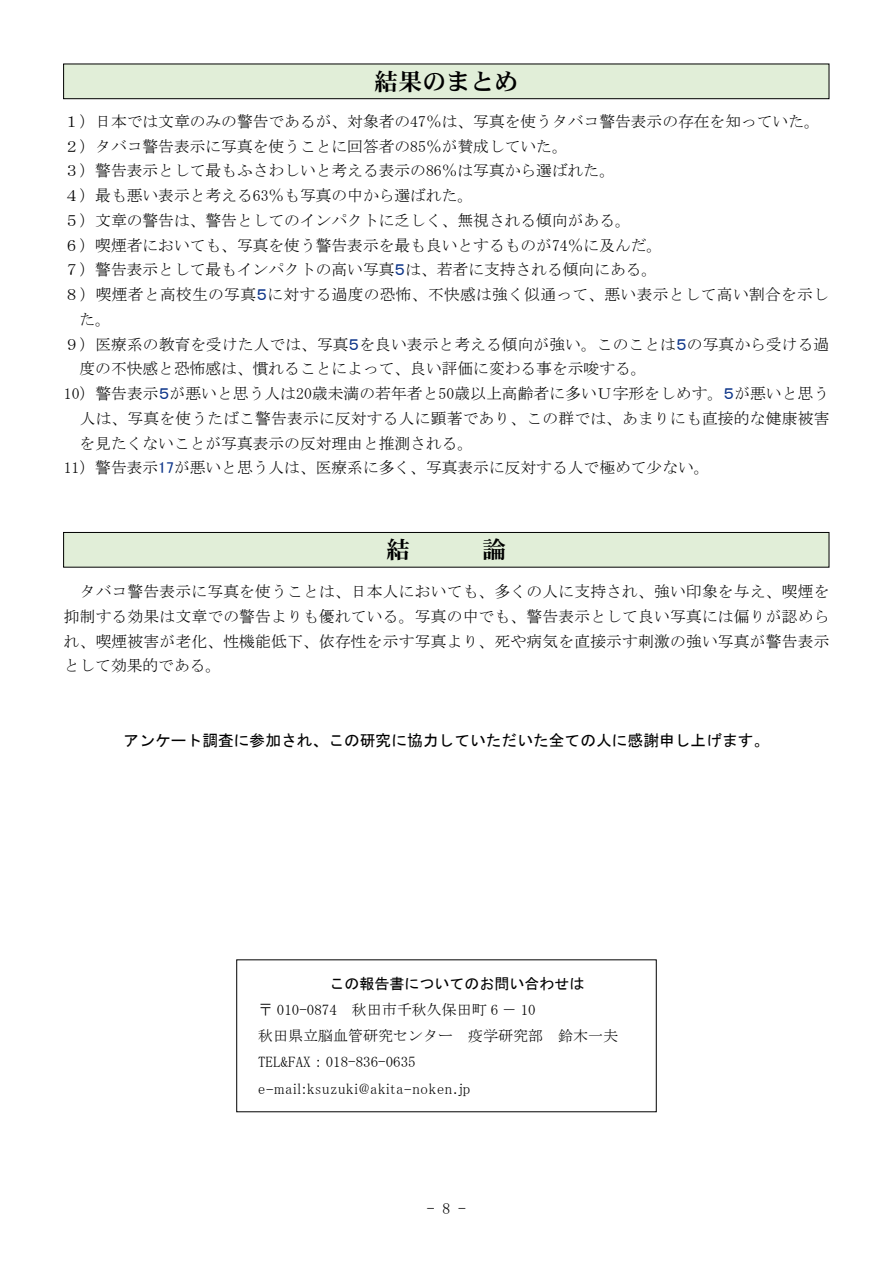
<style>
.page{position:relative;width:893px;height:1263px;background:#fff}
.page>*{position:absolute;margin:0;border:0;box-sizing:border-box;transform-origin:0 0}
.t1{font:24px "DFHS Mincho Std W7";color:#000}
.t2{font:15.75px/24.8px "MS Mincho";color:#000}
.t3{font:15.75px "MS Gothic";color:#000}
.t4{font:15px/26.2px "MS Mincho";color:#000}
.t5{font:15px "MS P Mincho";letter-spacing:.05em;color:#000}
.t6{font:15px "MS Gothic";color:#000}
.s1{font-family:"MS P Gothic";color:#0b3388}
</style>
<div class="page">
<div style="left:64px;top:64px;width:765px;height:35px;background:#e1eed8"></div>
<div style="left:63px;top:64px;width:766px;height:35px;border:1px solid #000"></div>
<div style="left:64px;top:532px;width:765px;height:35px;background:#e1eed8"></div>
<div style="left:63px;top:532px;width:766px;height:35px;border:1px solid #000"></div>
<h1 class="t1" style="left:374px;top:68px;width:146px">結果のまとめ</h1>
<p class="t2" style="left:64px;top:109px;width:767px">１）日本では文章のみの警告であるが、対象者の47％は、写真を使うタバコ警告表示の存在を知っていた。２）タバコ警告表示に写真を使うことに回答者の85％が賛成していた。<br>３）警告表示として最もふさわしいと考える表示の86％は写真から選ばれた。<br>４）最も悪い表示と考える63％も写真の中から選ばれた。<br>５）文章の警告は、警告としてのインパクトに乏しく、無視される傾向がある。<br>６）喫煙者においても、写真を使う警告表示を最も良いとするものが74％に及んだ。<br>７）警告表示として最もインパクトの高い写真<span class="s1">５</span>は、若者に支持される傾向にある。<br>８）喫煙者と高校生の写真<span class="s1">５</span>に対する過度の恐怖、不快感は強く似通って、悪い表示として高い割合を示し　た。<br>９）医療系の教育を受けた人では、写真<span class="s1">５</span>を良い表示と考える傾向が強い。このことは<span class="s1">５</span>の写真から受ける過　度の不快感と恐怖感は、慣れることによって、良い評価に変わる事を示唆する。<br>10）警告表示<span class="s1">５</span>が悪いと思う人は20歳未満の若年者と50歳以上高齢者に多いＵ字形をしめす。<span class="s1">５</span>が悪いと思う　人は、写真を使うたばこ警告表示に反対する人に顕著であり、この群では、あまりにも直接的な健康被害　を見たくないことが写真表示の反対理由と推測される。<br>11）警告表示<span class="s1">17</span>が悪いと思う人は、医療系に多く、写真表示に反対する人で極めて少ない。</p>
<p class="t2" style="left:64px;top:579px;width:767px;text-align:justify">　タバコ警告表示に写真を使うことは、日本人においても、多くの人に支持され、強い印象を与え、喫煙を抑制する効果は文章での警告よりも優れている。写真の中でも、警告表示として良い写真には偏りが認められ、喫煙被害が老化、性機能低下、依存性を示す写真より、死や病気を直接示す刺激の強い写真が警告表示として効果的である。</p>
<p class="t3" style="left:124px;top:732px;width:647px">アンケート調査に参加され、この研究に協力していただいた全ての人に感謝申し上げます。</p>
<p class="t6" style="left:330px;top:976px;width:256px">この報告書についてのお問い合わせは</p>
<p class="t4" style="left:258px;top:996px;width:361px">〒 010-0874　秋田市千秋久保田町 6 － 10<br>秋田県立脳血管研究センター　疫学研究部　鈴木一夫<br>TEL&amp;FAX：01 8-836-0635</p>
<p class="t5" style="left:258px;top:1081px;width:214px">e-mail:ksuzuki@akita-noken.jp</p>
<p class="t2" style="left:427px;top:1196px;width:41px">- -</p>
</div>
